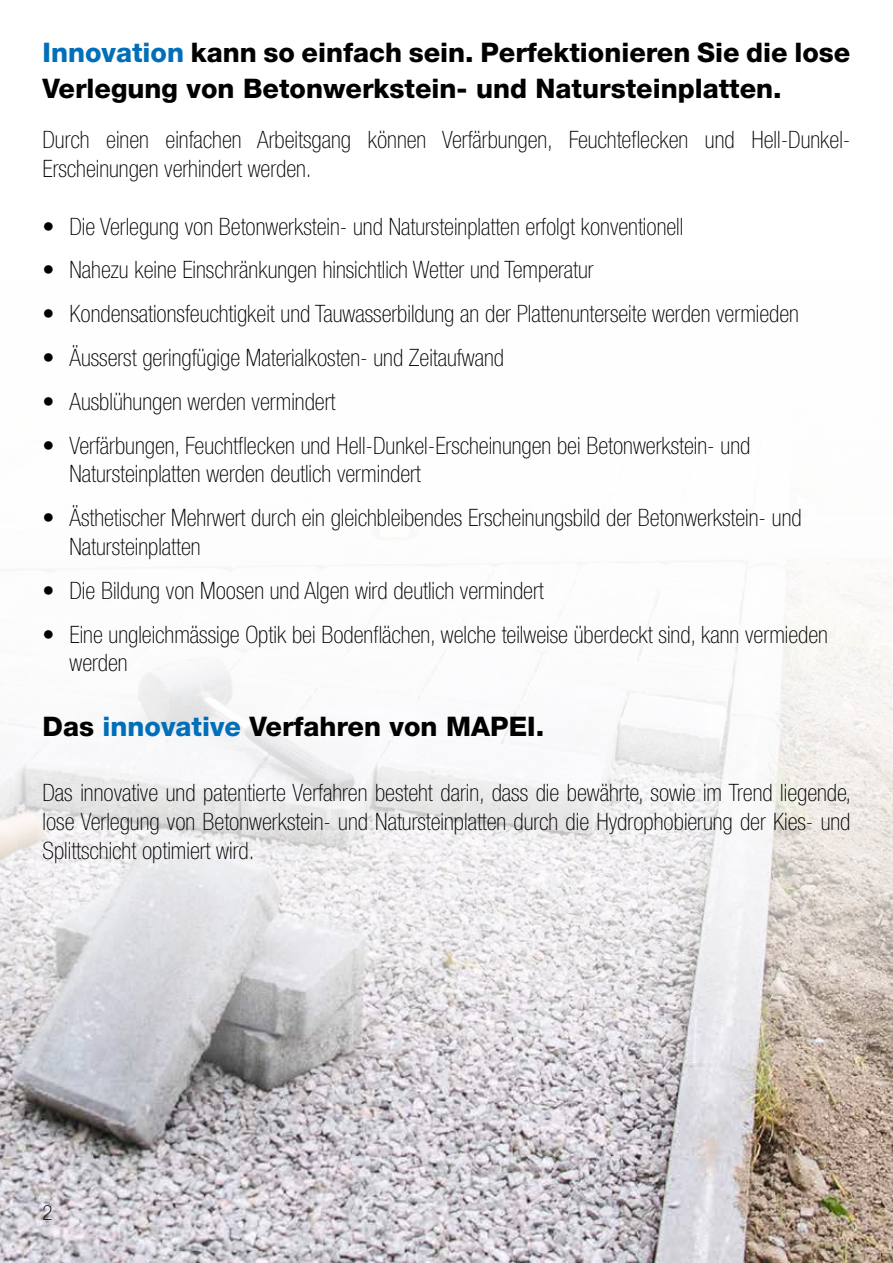
<style>
.page{position:relative;width:893px;height:1263px;background:#fff}
.page>*{position:absolute;margin:0;border:0;box-sizing:border-box;transform-origin:0 0}
.t1{font:800 27px/36px "Helvetica Neue LT Std";color:#000}
.t2{font:100 condensed 24px/28.8px "Helvetica Neue LT Std";color:#000}
.t3{font:100 condensed 21px "Helvetica Neue LT Std";color:#000}
.s1{color:#006fb9}
</style>
<div class="page">
<img style="left:0;top:562px;width:893px;height:701px">
<p class="t1" style="left:43px;top:34px;width:809px"><span class="s1">Innovation</span> kann so einfach sein. Perfektionieren Sie die lose<br>Verlegung von Betonwerkstein- und Natursteinplatten.</p>
<p class="t2" style="left:43px;top:125px;width:809px">Durch einen einfachen Arbeitsgang können Verfärbungen, Feuchteflecken und Hell-Dunkel-<br>Erscheinungen verhindert werden.</p>
<p class="t2" style="left:43px;top:212px;width:642px">• Die Verlegung von Betonwerkstein- und Natursteinplatten erfolgt konventionell</p>
<p class="t2" style="left:43px;top:255px;width:553px">• Nahezu keine Einschränkungen hinsichtlich Wetter und Temperatur</p>
<p class="t2" style="left:43px;top:299px;width:758px">• Kondensationsfeuchtigkeit und Tauwasserbildung an der Plattenunterseite werden vermieden</p>
<p class="t2" style="left:43px;top:343px;width:463px">• Äusserst geringfügige Materialkosten- und Zeitaufwand</p>
<p class="t2" style="left:43px;top:387px;width:294px">• Ausblühungen werden vermindert</p>
<p class="t2" style="left:70px;top:431px;width:682px;text-indent:-27px">• Verfärbungen, Feuchtflecken und Hell-Dunkel-Erscheinungen bei Betonwerkstein- und<br>Natursteinplatten werden deutlich vermindert</p>
<p class="t2" style="left:70px;top:503px;width:734px;text-indent:-27px">• Ästhetischer Mehrwert durch ein gleichbleibendes Erscheinungsbild der Betonwerkstein- und<br>Natursteinplatten</p>
<p class="t2" style="left:43px;top:576px;width:503px">• Die Bildung von Moosen und Algen wird deutlich vermindert</p>
<p class="t2" style="left:70px;top:620px;width:760px;text-indent:-27px">• Eine ungleichmässige Optik bei Bodenflächen, welche teilweise überdeckt sind, kann vermieden werden</p>
<p class="t1" style="left:43px;top:709px;width:503px">Das <span class="s1">innovative</span> Verfahren von MAPEI.</p>
<p class="t2" style="left:43px;top:778px;width:810px;text-align:justify">Das innovative und patentierte Verfahren besteht darin, dass die bewährte, sowie im Trend liegende, lose Verlegung von Betonwerkstein- und Natursteinplatten durch die Hydrophobierung der Kies- und Splittschicht optimiert wird.</p>
<p class="t3" style="left:43px;top:1201px;width:12px">2</p>
</div>
